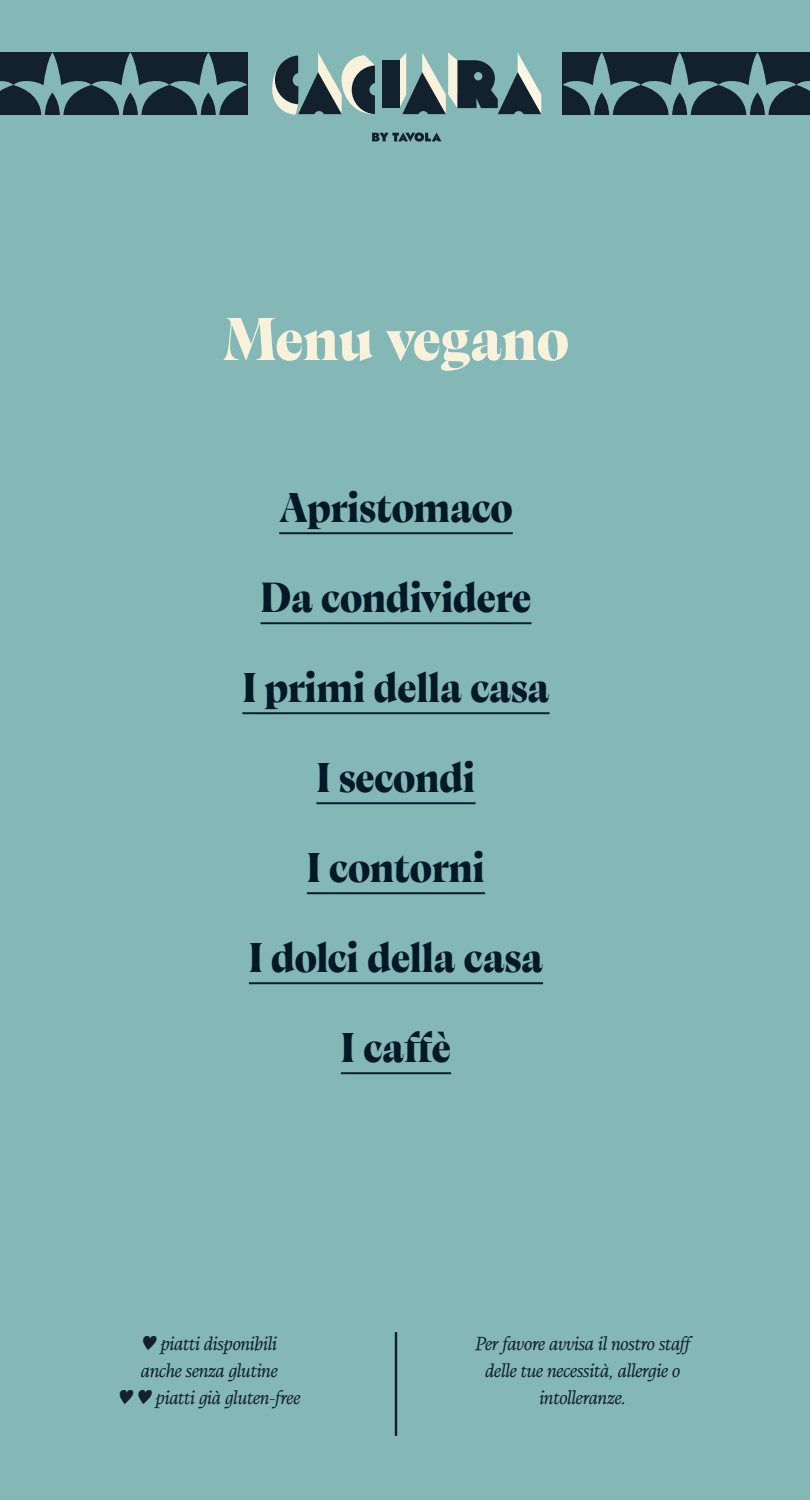
<style>
.page{position:relative;width:810px;height:1500px;background:#84b8b7}
.page>*{position:absolute;margin:0;border:0;box-sizing:border-box;transform-origin:0 0}
.t1{font:900 60px "Calvino Grande";letter-spacing:-.01em;color:#f8f2dc}
.t2{font:900 41.25px "Calvino Grande";letter-spacing:-.01em;color:#031928}
.t3{font:italic 18.75px "Calvino";letter-spacing:-.01em;color:#13212c}
</style>
<div class="page">
<hr style="left:279px;top:532px;width:234px;height:2px;background:#031928">
<hr style="left:260px;top:622px;width:272px;height:2px;background:#031928">
<hr style="left:242px;top:712px;width:308px;height:2px;background:#031928">
<hr style="left:316px;top:802px;width:160px;height:2px;background:#031928">
<hr style="left:307px;top:892px;width:178px;height:2px;background:#031928">
<hr style="left:249px;top:982px;width:294px;height:2px;background:#031928">
<hr style="left:341px;top:1072px;width:110px;height:2px;background:#031928">
<hr style="left:395px;top:1332px;width:2px;height:104px;background:#13212c">
<svg style="left:0;top:52px;width:247px;height:63px"></svg>
<svg style="left:563px;top:52px;width:247px;height:63px"></svg>
<svg style="left:372px;top:133px;width:69px;height:9px"></svg>
<svg style="left:272px;top:53px;width:103px;height:62px"></svg>
<div style="left:382px;top:60px;width:17px;height:48px;background:#13212c"></div>
<svg style="left:399px;top:52px;width:142px;height:62px"></svg>
<p class="t1" style="left:223px;top:293px;width:348px">Menu vegano</p>
<p class="t2" style="left:279px;top:476px;width:235px">Apristomaco</p>
<p class="t2" style="left:260px;top:566px;width:273px">Da condividere</p>
<p class="t2" style="left:242px;top:656px;width:309px">I primi della casa</p>
<p class="t2" style="left:316px;top:746px;width:161px">I secondi</p>
<p class="t2" style="left:307px;top:836px;width:180px">I contorni</p>
<p class="t2" style="left:249px;top:926px;width:296px">I dolci della casa</p>
<p class="t2" style="left:341px;top:1016px;width:112px">I caffè</p>
<p class="t3" style="left:142px;top:1329px;width:137px">♥ piatti disponibili</p>
<p class="t3" style="left:141px;top:1356px;width:138px">anche senza glutine</p>
<p class="t3" style="left:118px;top:1383px;width:184px">♥ ♥ piatti già gluten-free</p>
<p class="t3" style="left:475px;top:1329px;width:223px">Per favore avvisa il nostro staff</p>
<p class="t3" style="left:485px;top:1356px;width:196px">delle tue necessità, allergie o</p>
<p class="t3" style="left:539px;top:1383px;width:88px">intolleranze.</p>
</div>
